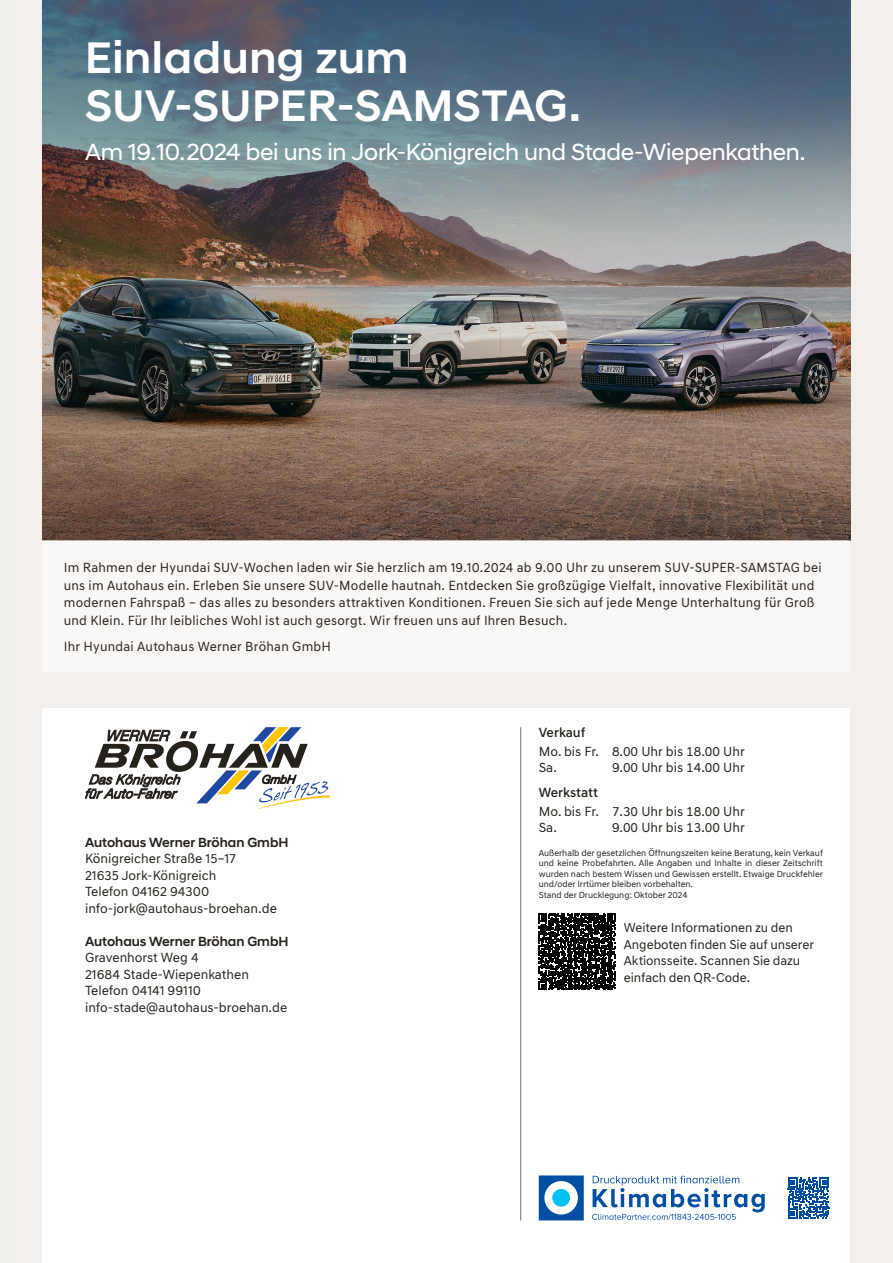
<style>
.page{position:relative;width:893px;height:1263px;background:#f3efed}
.page>*{position:absolute;margin:0;border:0;box-sizing:border-box;transform-origin:0 0}
.t1{font:500 45px/48px "Hyundai Sans Head";letter-spacing:.015em;color:#fff}
.t2{font:23.85px "Hyundai Sans Head";letter-spacing:-.015em;color:#fff}
.t3{font:13.5px/16.5px "Hyundai Sans Text";letter-spacing:.015em;color:#26211a}
.t4{font:500 13.5px "Hyundai Sans Head";color:#26211a}
.t5{font:500 13.5px "Hyundai Sans Text";color:#26211a}
.t6{font:13.2px/16.5px "Hyundai Sans Text";letter-spacing:-.005em;color:#26211a}
.t7{font:9px/10.5px "Hyundai Sans Text";letter-spacing:-.005em;color:#26211a}
</style>
<div class="page">
<div style="left:43px;top:708px;width:807px;height:555px;background:#fff"></div>
<hr style="left:520px;top:727px;width:1px;height:493px;background:#727170">
<svg style="left:539px;top:1175px;width:45px;height:45px"></svg>
<div style="left:552px;top:1189px;width:18px;height:18px;background:#00c1f1;border-radius:50%"></div>
<svg style="left:787px;top:1188px;width:43px;height:31px"></svg>
<svg style="left:788px;top:1177px;width:41px;height:41px"></svg>
<svg style="left:592px;top:1176px;width:173px;height:44px"></svg>
<img style="left:43px;top:0;width:807px;height:540px">
<div style="left:43px;top:540px;width:807px;height:132px;background:#faf8f7"></div>
<svg style="left:85px;top:727px;width:245px;height:82px"></svg>
<svg style="left:539px;top:913px;width:76px;height:77px"></svg>
<h1 class="t1" style="left:85px;top:34px;width:497px">Einladung zum<br>SUV-SUPER-SAMSTAG.</h1>
<h2 class="t2" style="left:85px;top:138px;width:722px">Am 19.10.2024 bei uns in Jork-Königreich und Stade-Wiepenkathen .</h2>
<p class="t3" style="left:64px;top:559px;width:759px;line-height:17.5px">Im Rahmen der Hyundai SUV-Wochen laden wir Sie herzlich am 19.10.2024 ab 9.00 Uhr zu unserem SUV-SUPER-SAMSTAG bei uns im Autohaus ein. Erleben Sie unsere SUV-Modelle hautnah. Entdecken Sie großzügige Vielfalt, innovative Flexibilität und modernen Fahrspaß – das alles zu besonders attraktiven Konditionen. Freuen Sie sich auf jede Menge Unterhaltung für Groß und Klein. Für Ihr leibliches Wohl ist auch gesorgt. Wir freuen uns auf Ihren Besuch.</p>
<p class="t3" style="left:64px;top:638px;width:269px">Ihr Hyundai Autohaus Werner Bröhan GmbH</p>
<p class="t4" style="left:85px;top:834px;width:205px">Autohaus Werner Bröhan GmbH</p>
<p class="t3" style="left:85px;top:850px;width:193px">Königreicher Straße 15–17<br>21635 Jork-Königreich<br>Telefon 04162 94300 info-jork@autohaus-broehan.de</p>
<p class="t4" style="left:85px;top:933px;width:205px">Autohaus Werner Bröhan GmbH</p>
<p class="t3" style="left:85px;top:949px;width:204px">Gravenhorst Weg 4<br>21684 Stade-Wiepenkathen<br>Telefon 04141 99110 info-stade@autohaus-broehan.de</p>
<p class="t5" style="left:539px;top:724px;width:48px">Verkauf</p>
<p class="t3" style="left:539px;top:743px;width:208px">Mo. bis Fr. 8.00 Uhr bis 18.00 Uhr<br>Sa.</p>
<p class="t3" style="left:612px;top:759px;width:134px">9.00 Uhr bis 14.00 Uhr</p>
<p class="t5" style="left:539px;top:784px;width:61px">Werkstatt</p>
<p class="t3" style="left:539px;top:803px;width:208px">Mo. bis Fr. 7.30 Uhr bis 18.00 Uhr<br>Sa.</p>
<p class="t3" style="left:612px;top:819px;width:134px">9.00 Uhr bis 13.00 Uhr</p>
<p class="t7" style="left:539px;top:847px;width:286px">Außerhalb der gesetzlichen Öffnungszeiten keine Beratung, kein Verkauf und keine Probefahrten. Alle Angaben und Inhalte in dieser Zeitschrift wurden nach bestem Wissen und Gewissen erstellt. Etwaige Druckfehler und/oder Irrtümer bleiben vorbehalten.<br>Stand der Drucklegung: Oktober 2024</p>
<p class="t6" style="left:624px;top:919px;width:192px">Weitere Informationen zu den<br>Angeboten finden Sie auf unserer<br>Aktionsseite. Scannen Sie dazu einfach den QR-Code.</p>
</div>
